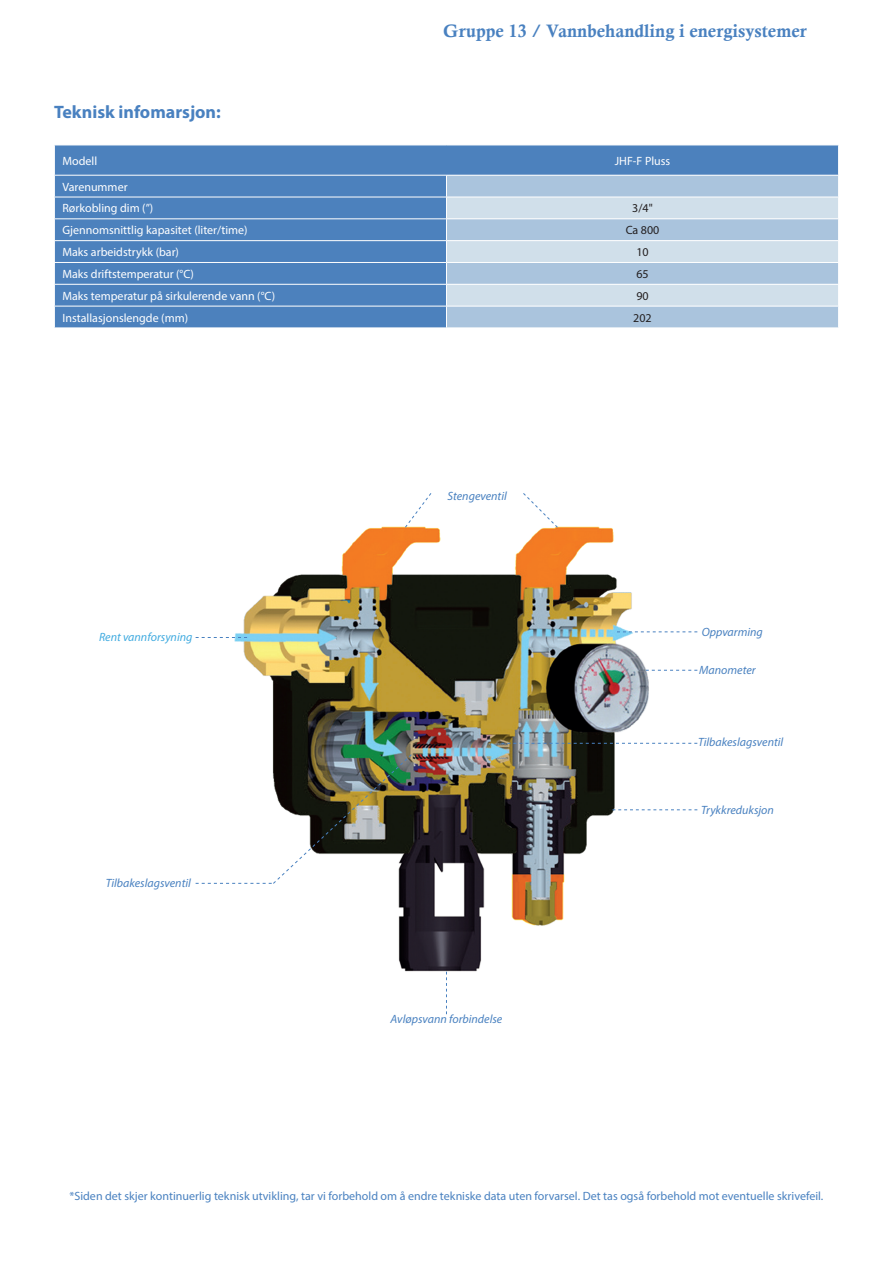
<style>
.page{position:relative;width:893px;height:1263px;background:#fff}
.page>*{position:absolute;margin:0;border:0;box-sizing:border-box;transform-origin:0 0}
.t1{font:18px "Calis MT Bol";color:#4981c0}
.t2{font:700 18px "Myriad Pro";color:#4981c0}
.t3{font:12px/21.8px "Myriad Pro";color:#fff}
.t4{font:12px "Myriad Pro";color:#4981c0}
.t5{font:italic 12px "Myriad Pro";color:#4981c0}
.t6{font:12px "Myriad Pro";color:#231f20}
.t7{font:italic 12px "Myriad Pro";color:#41abe0}
</style>
<div class="page">
<img style="left:235px;top:526px;width:422px;height:446px">
<svg style="left:617px;top:631px;width:80px;height:1px"></svg>
<svg style="left:501px;top:743px;width:196px;height:1px"></svg>
<svg style="left:612px;top:809px;width:85px;height:1px"></svg>
<svg style="left:446px;top:972px;width:1px;height:42px"></svg>
<svg style="left:196px;top:754px;width:216px;height:130px"></svg>
<svg style="left:404px;top:493px;width:28px;height:35px"></svg>
<svg style="left:522px;top:493px;width:36px;height:35px"></svg>
<svg style="left:646px;top:670px;width:51px;height:1px"></svg>
<svg style="left:196px;top:637px;width:51px;height:1px"></svg>
<div style="left:55px;top:146px;width:783px;height:182px;background:#4c81bd"></div>
<hr style="left:54px;top:175px;width:392px;height:1px;background:#fff">
<hr style="left:446px;top:175px;width:393px;height:1px;background:#fff">
<hr style="left:54px;top:197px;width:392px;height:1px;background:#fff">
<hr style="left:54px;top:218px;width:392px;height:1px;background:#fff">
<hr style="left:54px;top:240px;width:392px;height:1px;background:#fff">
<hr style="left:54px;top:262px;width:392px;height:1px;background:#fff">
<hr style="left:54px;top:284px;width:392px;height:1px;background:#fff">
<hr style="left:54px;top:306px;width:392px;height:1px;background:#fff">
<svg style="left:54px;top:176px;width:1px;height:152px"></svg>
<svg style="left:446px;top:176px;width:393px;height:152px;background:#bdd1e3"></svg>
<h1 class="t2" style="left:54px;top:100px;width:168px">Teknisk infomarsjon:</h1>
<h1 class="t1" style="left:443px;top:21px;width:365px">Gruppe 13 / Vannbehandling i energisystemer</h1>
<p class="t3" style="left:62px;top:149px;width:36px">Modell</p>
<p class="t3" style="left:615px;top:149px;width:57px">JHF-F Pluss</p>
<p class="t3" style="left:62px;top:176px;width:92px">Varenummer<br>Rørkobling dim (”)</p>
<p class="t6" style="left:632px;top:201px;width:22px">3/4"</p>
<p class="t3" style="left:62px;top:219px;width:187px">Gjennomsnittlig kapasitet (liter/time)</p>
<p class="t6" style="left:626px;top:223px;width:35px">Ca 800</p>
<p class="t3" style="left:62px;top:241px;width:118px">Maks arbeidstrykk (bar)</p>
<p class="t6" style="left:636px;top:245px;width:14px">10</p>
<p class="t3" style="left:62px;top:263px;width:133px">Maks driftstemperatur (°C)</p>
<p class="t6" style="left:636px;top:266px;width:14px">65</p>
<p class="t3" style="left:62px;top:285px;width:214px">Maks temperatur på sirkulerende vann (°C)</p>
<p class="t6" style="left:636px;top:288px;width:14px">90</p>
<p class="t3" style="left:62px;top:306px;width:127px">Installasjonslengde (mm)</p>
<p class="t6" style="left:633px;top:310px;width:20px">202</p>
<p class="t7" style="left:99px;top:630px;width:95px">Rent vannforsyning</p>
<p class="t5" style="left:106px;top:876px;width:87px">Tilbakeslagsventil</p>
<p class="t5" style="left:448px;top:488px;width:61px">Stengeventil</p>
<p class="t5" style="left:391px;top:1012px;width:113px">Avløpsvann forbindelse</p>
<p class="t5" style="left:702px;top:624px;width:63px">Oppvarming</p>
<p class="t5" style="left:699px;top:662px;width:58px">Manometer</p>
<p class="t5" style="left:698px;top:735px;width:87px">Tilbakeslagsventil</p>
<p class="t5" style="left:701px;top:802px;width:74px">Trykkreduksjon</p>
<p class="t4" style="left:70px;top:1188px;width:755px">*Siden det skjer kontinuerlig teknisk utvikling, tar vi forbehold om å endre tekniske data uten forvarsel. Det tas også forbehold mot eventuelle skrivefeil.</p>
</div>
